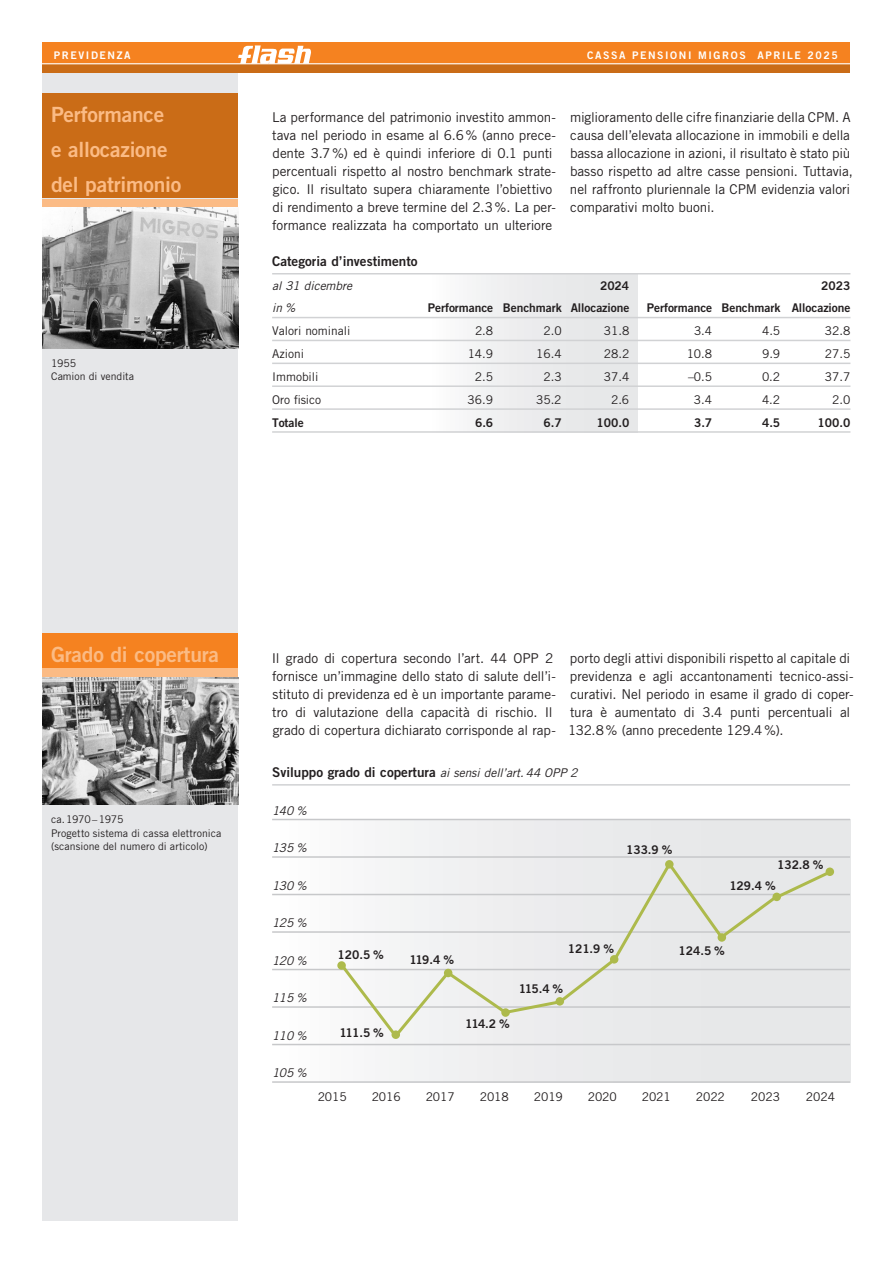
<style>
.page{position:relative;width:893px;height:1263px;background:#fff}
.page>*{position:absolute;margin:0;border:0;box-sizing:border-box;transform-origin:0 0}
.t1{font:21px/35.1px "Trade Gothic LT Std Bd 2";letter-spacing:-.01em;color:#fbbb85}
.t2{font:13.5px/18px "Trade Gothic LT Std";letter-spacing:-.005em;color:#231f20}
.t3{font:13.5px "Trade Gothic LT Std Bd 2";color:#231f20}
.t4{font:12px "Trade Gothic LT Std";color:#231f20}
.t5{font:12px "Trade Gothic LT Std Bd 2";letter-spacing:-.005em;color:#231f20}
.t6{font:italic 12px "Trade Gothic LT Std";letter-spacing:-.005em;color:#231f20}
.t7{font:10.5px/13.5px "Trade Gothic LT Std";letter-spacing:.005em;color:#231f20}
.t8{font:10.5px "Trade Gothic LT Std Bd 2";letter-spacing:.15em;color:#fff}
.s1{font-family:"Trade Gothic LT Std";font-style:italic;font-size:12px}
</style>
<div class="page">
<div style="left:273px;top:820px;width:577px;height:262px;background:linear-gradient(to right,#f9f9fa,#e2e3e5)"></div>
<hr style="left:272px;top:784px;width:578px;height:2px;background:#d1d2d4">
<hr style="left:272px;top:819px;width:578px;height:1px;background:#c7c8ca">
<hr style="left:272px;top:856px;width:578px;height:2px;background:#c7c8ca">
<hr style="left:272px;top:894px;width:578px;height:1px;background:#c7c8ca">
<hr style="left:272px;top:931px;width:578px;height:2px;background:#c7c8ca">
<hr style="left:272px;top:969px;width:578px;height:1px;background:#c7c8ca">
<hr style="left:272px;top:1006px;width:578px;height:2px;background:#c7c8ca">
<hr style="left:272px;top:1044px;width:578px;height:1px;background:#c7c8ca">
<hr style="left:272px;top:1081px;width:578px;height:2px;background:#c7c8ca">
<div style="left:43px;top:64px;width:195px;height:1156px;background:#e6e7e9"></div>
<div style="left:43px;top:43px;width:807px;height:21px;background:#f58220"></div>
<div style="left:43px;top:64px;width:807px;height:8px;background:#ca6c17"></div>
<hr style="left:21px;top:63px;width:851px;height:1px;background:#fff">
<div style="left:43px;top:634px;width:195px;height:34px;background:#f58220"></div>
<div style="left:43px;top:669px;width:195px;height:8px;background:#fbbb85"></div>
<svg style="left:238px;top:45px;width:73px;height:19px"></svg>
<div style="left:43px;top:164px;width:195px;height:34px;background:#ca6c17"></div>
<div style="left:43px;top:129px;width:195px;height:34px;background:#ca6c17"></div>
<div style="left:43px;top:94px;width:195px;height:34px;background:#ca6c17"></div>
<div style="left:43px;top:199px;width:195px;height:8px;background:#fbbb85"></div>
<div style="left:429px;top:274px;width:209px;height:158px;background:linear-gradient(to right,#f9f9f9,#e2e3e4)"></div>
<hr style="left:272px;top:273px;width:578px;height:1px;background:#d1d2d4">
<hr style="left:272px;top:317px;width:578px;height:1px;background:#d1d2d4">
<hr style="left:272px;top:340px;width:578px;height:1px;background:#d1d2d4">
<hr style="left:272px;top:363px;width:578px;height:1px;background:#d1d2d4">
<hr style="left:272px;top:385px;width:578px;height:2px;background:#d1d2d4">
<hr style="left:272px;top:408px;width:578px;height:2px;background:#d1d2d4">
<hr style="left:272px;top:431px;width:578px;height:2px;background:#d1d2d4">
<svg style="left:337px;top:961px;width:9px;height:9px"></svg>
<svg style="left:339px;top:860px;width:495px;height:179px"></svg>
<img style="left:43px;top:207px;width:195px;height:142px">
<img style="left:43px;top:677px;width:195px;height:128px">
<p class="t8" style="left:54px;top:49px;width:78px">PREVIDENZA</p>
<p class="t8" style="left:587px;top:49px;width:252px">CASSA PENSIONI MIGROS APRILE 2025</p>
<h1 class="t1" style="left:51px;top:96px;width:132px">Performance<br>e allocazione del patrimonio</h1>
<p class="t7" style="left:51px;top:356px;width:85px">1955<br>Camion di vendita</p>
<p class="t2" style="left:272px;top:108px;width:285px">La performance del patrimonio investito ammon&shy;tava nel periodo in esame al 6.6% (anno prece&shy;dente 3.7%) ed è quindi inferiore di 0.1 punti percentuali rispetto al nostro benchmark strate&shy;gico. Il risultato supera chiaramente l’obiettivo di rendimento a breve termine del 2.3%. La per&shy;formance realizzata ha comportato un ulteriore</p>
<p class="t2" style="left:570px;top:108px;width:284px">miglioramento delle cifre finanziarie della CPM. A causa dell’elevata allocazione in immobili e della bassa allocazione in azioni, il risultato è stato più basso rispetto ad altre casse pensioni. Tuttavia, nel raffronto pluriennale la CPM evidenzia valori comparativi molto buoni.</p>
<p class="t3" style="left:272px;top:253px;width:147px">Categoria d’investimento</p>
<p class="t6" style="left:272px;top:279px;width:81px">al 31 dicembre</p>
<p class="t5" style="left:600px;top:279px;width:31px">2024</p>
<p class="t5" style="left:821px;top:279px;width:31px">2023</p>
<p class="t6" style="left:272px;top:301px;width:25px">in %</p>
<p class="t5" style="left:428px;top:300px;width:203px">Performance Benchmark Allocazione</p>
<p class="t5" style="left:647px;top:300px;width:205px">Performance Benchmark Allocazione</p>
<p class="t4" style="left:272px;top:323px;width:80px">Valori nominali</p>
<p class="t4" style="left:475px;top:323px;width:20px">2.8</p>
<p class="t4" style="left:543px;top:323px;width:20px">2.0</p>
<p class="t4" style="left:604px;top:323px;width:27px">31.8</p>
<p class="t4" style="left:694px;top:323px;width:20px">3.4</p>
<p class="t4" style="left:762px;top:323px;width:20px">4.5</p>
<p class="t4" style="left:825px;top:323px;width:27px">32.8</p>
<p class="t4" style="left:272px;top:346px;width:33px">Azioni</p>
<p class="t4" style="left:468px;top:346px;width:27px">14.9</p>
<p class="t4" style="left:536px;top:346px;width:27px">16.4</p>
<p class="t4" style="left:604px;top:346px;width:27px">28.2</p>
<p class="t4" style="left:687px;top:346px;width:27px">10.8</p>
<p class="t4" style="left:762px;top:346px;width:20px">9.9</p>
<p class="t4" style="left:825px;top:346px;width:27px">27.5</p>
<p class="t4" style="left:272px;top:369px;width:48px">Immobili</p>
<p class="t4" style="left:475px;top:369px;width:20px">2.5</p>
<p class="t4" style="left:543px;top:369px;width:20px">2.3</p>
<p class="t4" style="left:604px;top:369px;width:27px">37.4</p>
<p class="t4" style="left:688px;top:369px;width:26px">–0.5</p>
<p class="t4" style="left:762px;top:369px;width:20px">0.2</p>
<p class="t4" style="left:825px;top:369px;width:27px">37.7</p>
<p class="t4" style="left:272px;top:392px;width:51px">Oro fisico</p>
<p class="t4" style="left:468px;top:392px;width:27px">36.9</p>
<p class="t4" style="left:536px;top:392px;width:27px">35.2</p>
<p class="t4" style="left:611px;top:392px;width:20px">2.6</p>
<p class="t4" style="left:694px;top:392px;width:20px">3.4</p>
<p class="t4" style="left:762px;top:392px;width:20px">4.2</p>
<p class="t4" style="left:832px;top:392px;width:20px">2.0</p>
<p class="t5" style="left:272px;top:415px;width:33px">Totale</p>
<p class="t5" style="left:475px;top:415px;width:20px">6.6</p>
<p class="t5" style="left:543px;top:415px;width:20px">6.7</p>
<p class="t5" style="left:597px;top:415px;width:34px">100.0</p>
<p class="t5" style="left:694px;top:415px;width:20px">3.7</p>
<p class="t5" style="left:762px;top:415px;width:20px">4.5</p>
<p class="t5" style="left:818px;top:415px;width:34px">100.0</p>
<h1 class="t1" style="left:51px;top:636px;width:170px">Grado di copertura</h1>
<p class="t7" style="left:51px;top:813px;width:172px">ca. 1970–1975<br>Progetto sistema di cassa elettronica (scansione del numero di articolo)</p>
<p class="t2" style="left:272px;top:649px;width:285px">Il grado di copertura secondo l’art. 44 OPP 2 fornisce un’immagine dello stato di salute dell’i&shy;stituto di previdenza ed è un importante parame&shy;tro di valutazione della capacità di rischio. Il grado di copertura dichiarato corrisponde al rap-</p>
<p class="t2" style="left:568px;top:649px;width:287px">porto degli attivi disponibili rispetto al capitale di previdenza e agli accantonamenti tecnico-assi&shy;curativi. Nel periodo in esame il grado di coper&shy;tura è aumentato di 3.4 punti percentuali al 132.8% (anno precedente 129.4%).</p>
<p class="t3" style="left:272px;top:764px;width:307px">Sviluppo grado di copertura <span class="s1">ai sensi dell’art. 44 OPP 2</span></p>
<p class="t6" style="left:272px;top:803px;width:36px">140 %</p>
<p class="t6" style="left:272px;top:840px;width:36px">135 %</p>
<p class="t6" style="left:272px;top:878px;width:36px">130 %</p>
<p class="t6" style="left:272px;top:915px;width:36px">125 %</p>
<p class="t6" style="left:272px;top:953px;width:36px">120 %</p>
<p class="t6" style="left:272px;top:990px;width:36px">115 %</p>
<p class="t6" style="left:272px;top:1028px;width:36px">110 %</p>
<p class="t6" style="left:272px;top:1065px;width:36px">105 %</p>
<p class="t5" style="left:568px;top:941px;width:48px">121.9 %</p>
<p class="t5" style="left:338px;top:947px;width:48px">120.5 %</p>
<p class="t5" style="left:410px;top:953px;width:46px">119.4 %</p>
<p class="t5" style="left:519px;top:981px;width:46px">115.4 %</p>
<p class="t5" style="left:465px;top:1016px;width:46px">114.2 %</p>
<p class="t5" style="left:339px;top:1025px;width:46px">111.5 %</p>
<p class="t5" style="left:626px;top:842px;width:48px">133.9 %</p>
<p class="t5" style="left:777px;top:857px;width:48px">132.8 %</p>
<p class="t5" style="left:729px;top:878px;width:48px">129.4 %</p>
<p class="t5" style="left:679px;top:943px;width:48px">124.5 %</p>
<p class="t4" style="left:318px;top:1089px;width:31px">2015</p>
<p class="t4" style="left:372px;top:1089px;width:31px">2016</p>
<p class="t4" style="left:426px;top:1089px;width:31px">2017</p>
<p class="t4" style="left:480px;top:1089px;width:31px">2018</p>
<p class="t4" style="left:588px;top:1089px;width:31px">2020</p>
<p class="t4" style="left:642px;top:1089px;width:31px">2021</p>
<p class="t4" style="left:696px;top:1089px;width:31px">2022</p>
<p class="t4" style="left:751px;top:1089px;width:31px">2023</p>
<p class="t4" style="left:806px;top:1089px;width:31px">2024</p>
<p class="t4" style="left:534px;top:1089px;width:31px">2019</p>
</div>
